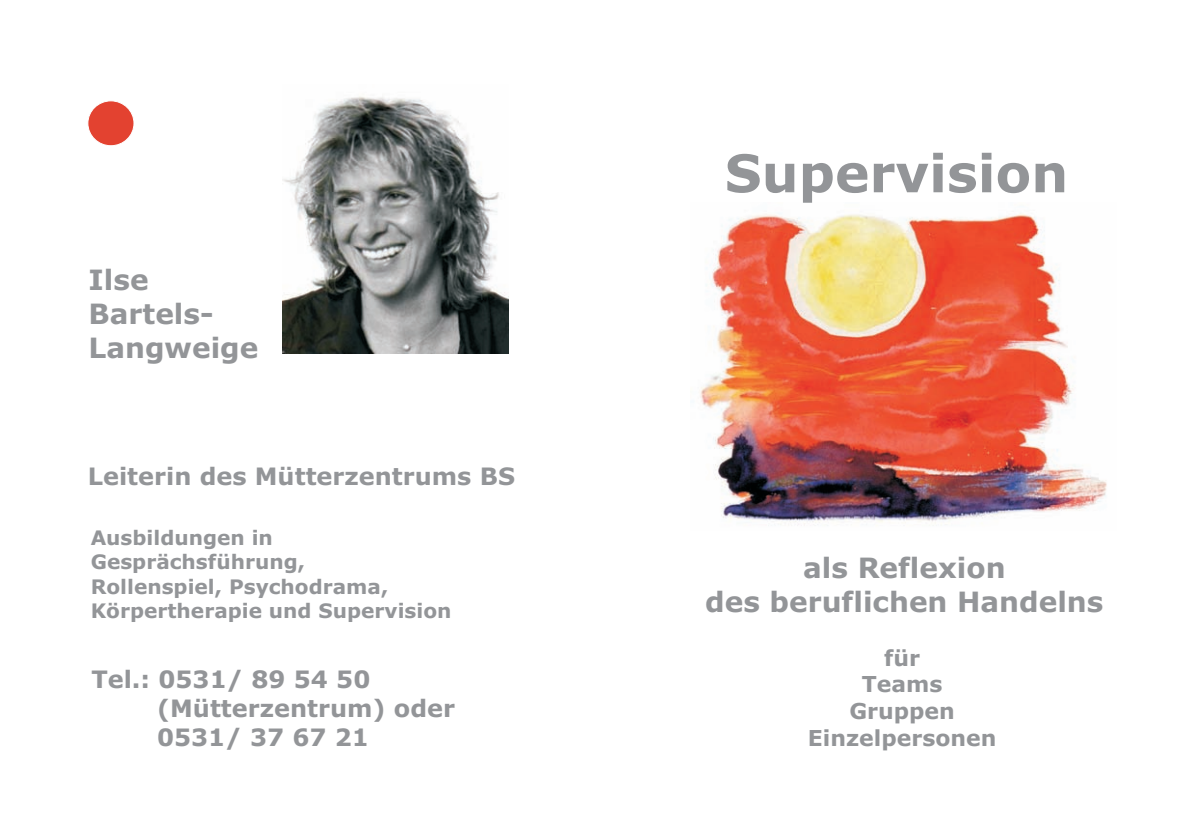
<style>
.page{position:relative;width:1192px;height:840px;background:#fff}
.page>*{position:absolute;margin:0;border:0;box-sizing:border-box;transform-origin:0 0}
.t1{font:700 52px "Verdana";color:#939598}
.t2{font:700 28px/34px "Verdana";color:#939598;text-align:center}
.t3{font:700 24px/29.2px "Verdana";color:#939598}
.t4{font:700 22px/26.8px "Verdana";color:#939598;text-align:center}
.t5{font:700 20px/24.4px "Verdana";color:#939598}
</style>
<div class="page">
<img style="left:700px;top:213px;width:407px;height:313px">
<img style="left:283px;top:96px;width:226px;height:258px">
<div style="left:88px;top:101px;width:46px;height:45px;background:#e34230;border:1px solid #fff;border-radius:50%"></div>
<h2 class="t2" style="left:89px;top:265px;width:171px;text-align:left">Ilse<br>Bartels-<br>Langweige</h2>
<p class="t3" style="left:88px;top:464px;width:429px">Leiterin des Mütterzentrums BS</p>
<p class="t5" style="left:91px;top:527px;width:362px">Ausbildungen in<br>Gesprächsführung,<br>Rollenspiel, Psychodrama,<br>Körpertherapie und Supervision</p>
<p class="t3" style="left:157px;top:666px;width:299px;text-indent:-66px">Tel.: 0531/ 89 54 50 (Mütterzentrum) oder<br>0531/ 37 67 21</p>
<h1 class="t1" style="left:725px;top:153px;width:345px">Supervision</h1>
<h2 class="t2" style="left:705px;top:553px;width:400px">als Reflexion<br>des beruflichen Handelns</h2>
<p class="t4" style="left:808px;top:646px;width:190px">für<br>Teams<br>Gruppen<br>Einzelpersonen</p>
</div>
